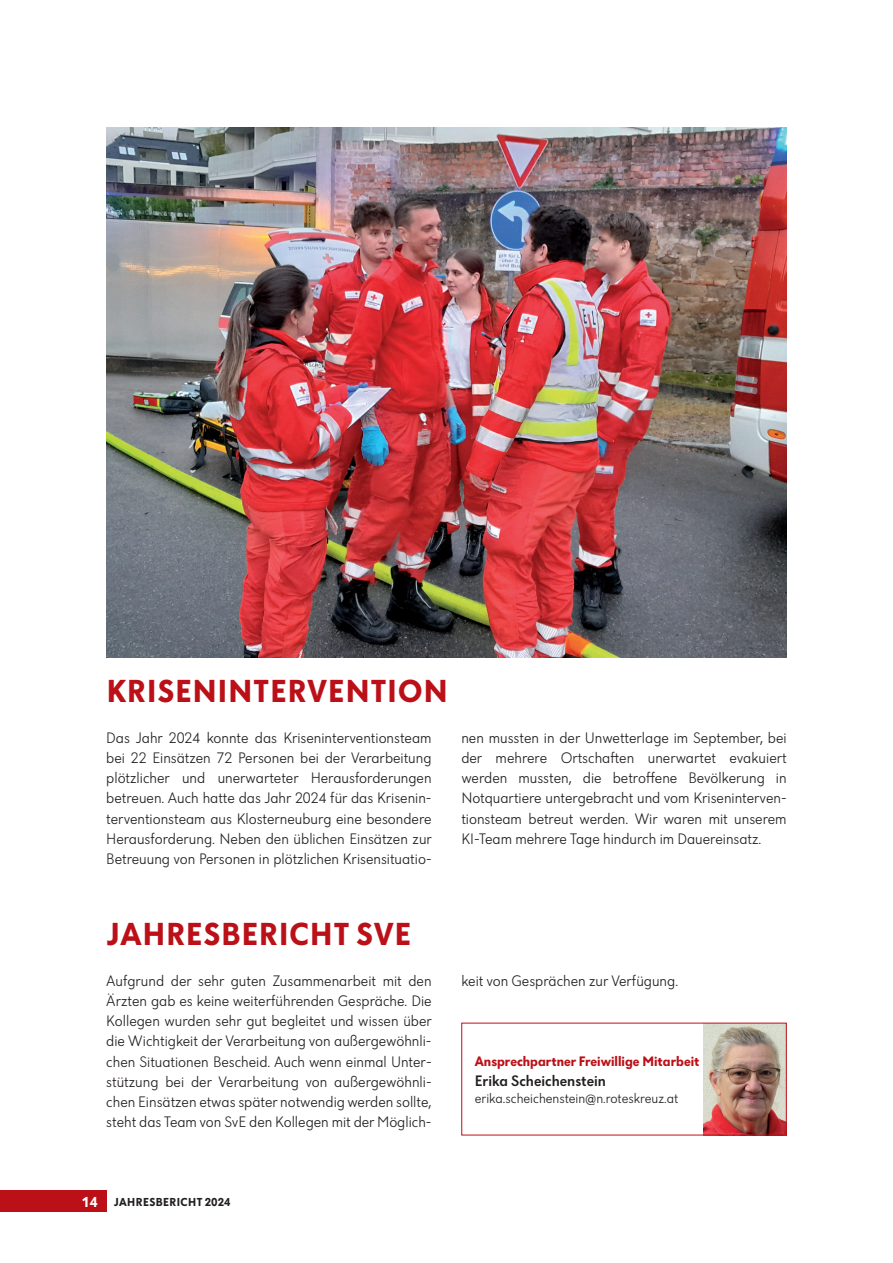
<style>
.page{position:relative;width:893px;height:1263px;background:#fff}
.page>*{position:absolute;margin:0;border:0;box-sizing:border-box;transform-origin:0 0}
.t1{font:700 33px "Dunant";letter-spacing:.035em;color:#bb1018}
.t2{font:300 15.75px/20.2px "Dunant";color:#231f20;text-align:justify}
.t3{font:500 15.75px "Dunant";color:#231f20}
.t4{font:300 14.25px "Dunant";color:#231f20}
.t5{font:700 14.25px "Dunant";color:#bb1018}
.t6{font:700 12px "Dunant";letter-spacing:.035em;color:#231f20}
.s1{font-size:15px;color:#fff}
</style>
<div class="page">
<div style="left:0;top:1191px;width:106px;height:21px;background:#bb1018"></div>
<img style="left:106px;top:128px;width:681px;height:529px">
<img style="left:703px;top:1025px;width:82px;height:108px">
<h1 class="t1" style="left:107px;top:672px;width:342px">KRISENINTERVENTION</h1>
<p class="t2" style="left:106px;top:727px;width:327px">Das Jahr 2024 konnte das Kriseninterventionsteam bei 22 Einsätzen 72 Personen bei der Verarbeitung plötzlicher und unerwarteter Herausforderungen betreuen. Auch hatte das Jahr 2024 für das Krisenin&shy;terventionsteam aus Klosterneuburg eine besondere Herausforderung. Neben den üblichen Einsätzen zur Betreuung von Personen in plötzlichen Krisensituatio-</p>
<p class="t2" style="left:461px;top:727px;width:327px">nen mussten in der Unwetterlage im September, bei der mehrere Ortschaften unerwartet evakuiert werden mussten, die betroffene Bevölkerung in Notquartiere untergebracht und vom Kriseninterven&shy;tionsteam betreut werden. Wir waren mit unserem KI-Team mehrere Tage hindurch im Dauereinsatz.</p>
<h1 class="t1" style="left:107px;top:915px;width:306px">JAHRESBERICHT SVE</h1>
<p class="t2" style="left:106px;top:970px;width:327px">Aufgrund der sehr guten Zusammenarbeit mit den Ärzten gab es keine weiterführenden Gespräche. Die Kollegen wurden sehr gut begleitet und wissen über die Wichtigkeit der Verarbeitung von außergewöhnli&shy;chen Situationen Bescheid. Auch wenn einmal Unter&shy;stützung bei der Verarbeitung von außergewöhnli&shy;chen Einsätzen etwas später notwendig werden sollte, steht das Team von SvE den Kollegen mit der Möglich-</p>
<p class="t2" style="left:461px;top:970px;width:218px">keit von Gesprächen zur Verfügung.</p>
<p class="t5" style="left:475px;top:1053px;width:226px">Ansprechpartner Freiwillige Mitarbeit</p>
<p class="t3" style="left:475px;top:1072px;width:133px">Erika Scheichenstein</p>
<p class="t4" style="left:475px;top:1091px;width:205px">erika.scheichenstein@n.roteskreuz.at</p>
<p class="t6" style="left:82px;top:1195px;width:151px"><span class="s1">14</span> JAHRESBERICHT 2024</p>
</div>
